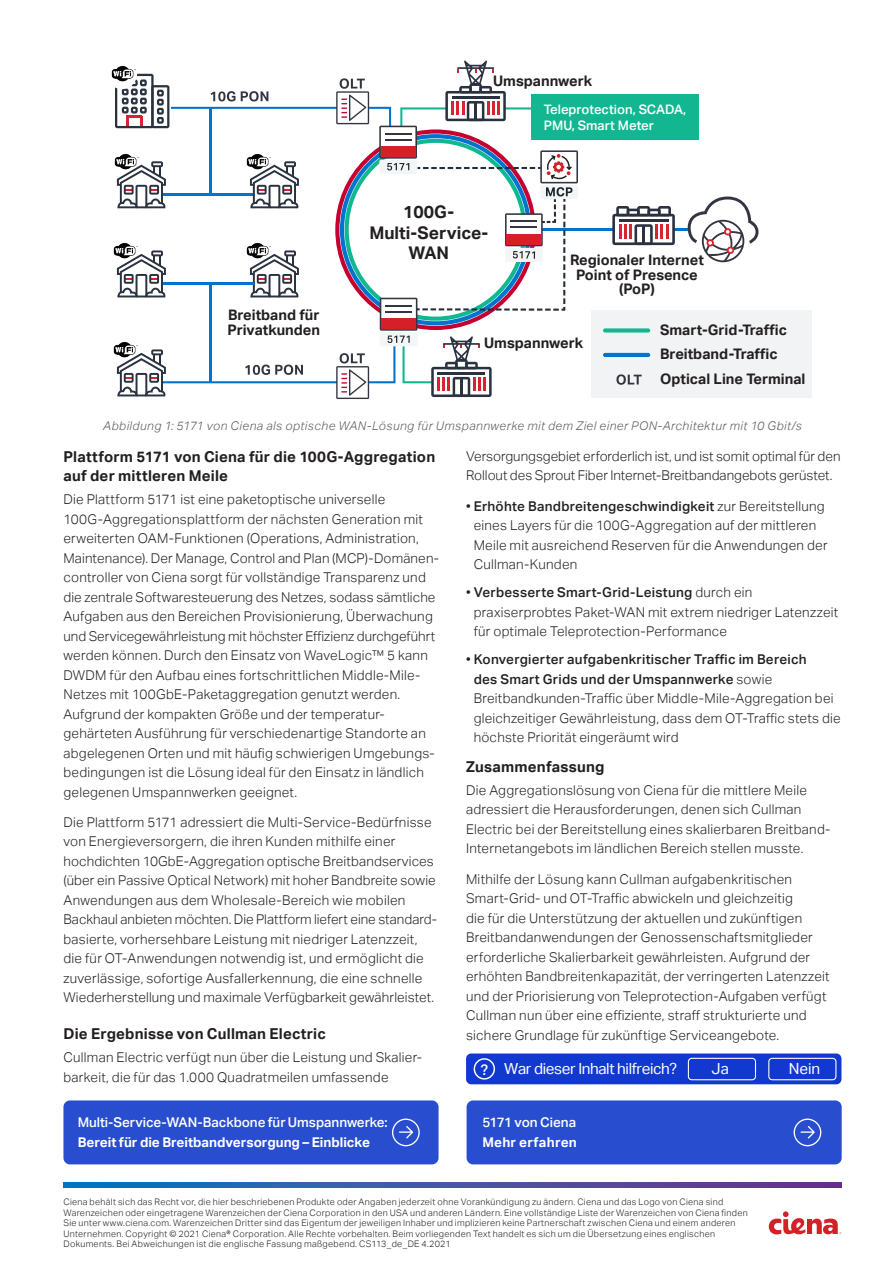
<style>
.page{position:relative;width:893px;height:1263px;background:#fff}
.page>*{position:absolute;margin:0;border:0;box-sizing:border-box;transform-origin:0 0}
.t1{font:700 17.4px/20.4px "Aktiv Grotesk";color:#231f20;text-align:center}
.t2{font:15.3px "Aktiv Grotesk";letter-spacing:-.025em;color:#fff}
.Headline_for_body_co{font:700 15px/19.5px "Aktiv Grotesk";letter-spacing:.015em;color:#231f20}
.t3{font:700 14.55px/14.5px "Aktiv Grotesk";color:#231f20}
.Body_Copy{font:300 13.5px/19.5px "Aktiv Grotesk";letter-spacing:.02em;color:#231f20}
.Body_Copy-2{font:300 13.5px/19.5px "Aktiv Grotesk";color:#231f20}
.Body_Copy-3{font:500 13.5px/19.5px "Aktiv Grotesk";letter-spacing:-.005em;color:#fff}
.t4{font:500 13.05px/15.8px "Aktiv Grotesk";color:#fff}
.Figure_Caption{font:italic 300 12px "Aktiv Grotesk";letter-spacing:.04em;color:#57585a}
.t5{font:300 9px/10.5px "Aktiv Grotesk";letter-spacing:.035em;color:#231f20}
.s1{font-weight:700}
.s2{font-weight:500}
.s3{font-weight:500;font-size:14.55px}
</style>
<div class="page">
<svg style="left:769px;top:1211px;width:72px;height:23px"></svg>
<svg style="left:63px;top:1182px;width:779px;height:5px;background:#3f55a5"></svg>
<div style="left:466px;top:1053px;width:375px;height:31px;background:#1239cf;border-radius:5px"></div>
<div style="left:474px;top:1058px;width:21px;height:21px;border:1px solid #fff;border-radius:50%"></div>
<div style="left:688px;top:1058px;width:68px;height:22px;border:1px solid #fff;border-radius:3px"></div>
<div style="left:768px;top:1058px;width:68px;height:22px;border:1px solid #fff;border-radius:3px"></div>
<div style="left:467px;top:1100px;width:375px;height:64px;background:#284ecf;border-radius:7px"></div>
<svg style="left:794px;top:1118px;width:27px;height:28px"></svg>
<div style="left:63px;top:1100px;width:376px;height:64px;background:#284ecf;border-radius:7px"></div>
<svg style="left:392px;top:1118px;width:28px;height:28px"></svg>
<hr style="left:510px;top:229px;width:235px;height:2px;background:#0073ce">
<svg style="left:688px;top:197px;width:70px;height:65px"></svg>
<img style="left:113px;top:346px;width:2px;height:8px">
<img style="left:113px;top:247px;width:2px;height:8px">
<div style="left:532px;top:94px;width:167px;height:45px;background:#12b792"></div>
<img style="left:111px;top:69px;width:4px;height:10px">
<svg style="left:612px;top:206px;width:63px;height:39px"></svg>
<div style="left:591px;top:310px;width:221px;height:88px;background:#f2f3f4"></div>
<svg style="left:603px;top:328px;width:47px;height:4px"></svg>
<hr style="left:603px;top:353px;width:47px;height:4px;background:#0073ce;border-radius:2px">
<svg style="left:616px;top:374px;width:26px;height:11px"></svg>
<svg style="left:115px;top:61px;width:463px;height:338px"></svg>
<p class="t3" style="left:493px;top:74px;width:101px">Umspannwerk</p>
<p class="t3" style="left:227px;top:308px;width:94px">Breitband für<br>Privatkunden</p>
<p class="t1" style="left:369px;top:202px;width:120px">100G-<br>Multi-Service-<br>WAN</p>
<p class="t4" style="left:544px;top:101px;width:144px">Teleprotection, SCADA,<br>PMU, Smart Meter</p>
<p class="t3" style="left:570px;top:253px;width:135px;text-align:center">Regionaler Internet<br>Point of Presence (PoP)</p>
<p class="t3" style="left:484px;top:336px;width:101px">Umspannwerk</p>
<p class="t3" style="left:660px;top:317px;width:147px;line-height:24.8px">Smart-Grid-Traffic<br>Breitband-Traffic<br>Optical Line Terminal</p>
<p class="Figure_Caption" style="left:103px;top:419px;width:700px">Abbildung 1: 5171 von Ciena als optische WAN-Lösung für Umspannwerke mit dem Ziel einer PON-Architektur mit 10 Gbit/s</p>
<p class="Headline_for_body_co" style="left:63px;top:447px;width:373px">Plattform 5171 von Ciena für die 100G-Aggregation auf der mittleren Meile</p>
<p class="Body_Copy" style="left:63px;top:490px;width:376px">Die Plattform 5171 ist eine paketoptische universelle 100G-Aggregationsplattform der nächsten Generation mit erweiterten OAM-Funktionen (Operations, Administration, Maintenance). Der Manage, Control and Plan (MCP)-Domänen&shy;controller von Ciena sorgt für vollständige Transparenz und die zentrale Softwaresteuerung des Netzes, sodass sämtliche Aufgaben aus den Bereichen Provisionierung, Überwachung und Servicegewährleistung mit höchster Effizienz durchgeführt werden können. Durch den Einsatz von WaveLogic™ 5 kann DWDM für den Aufbau eines fortschrittlichen Middle-Mile-Netzes mit 100GbE-Paketaggregation genutzt werden.<br>Aufgrund der kompakten Größe und der temperatur&shy;gehärteten Ausführung für verschiedenartige Standorte an abgelegenen Orten und mit häufig schwierigen Umgebungs&shy;bedingungen ist die Lösung ideal für den Einsatz in ländlich gelegenen Umspannwerken geeignet.</p>
<p class="Body_Copy" style="left:63px;top:812px;width:374px">Die Plattform 5171 adressiert die Multi-Service-Bedürfnisse von Energieversorgern, die ihren Kunden mithilfe einer hochdichten 10GbE-Aggregation optische Breitbandservices (über ein Passive Optical Network) mit hoher Bandbreite sowie Anwendungen aus dem Wholesale-Bereich wie mobilen Backhaul anbieten möchten. Die Plattform liefert eine standard&shy;basierte, vorhersehbare Leistung mit niedriger Latenzzeit, die für OT-Anwendungen notwendig ist, und ermöglicht die zuverlässige, sofortige Ausfallerkennung, die eine schnelle Wiederherstellung und maximale Verfügbarkeit gewährleistet.</p>
<p class="Headline_for_body_co" style="left:63px;top:1024px;width:264px">Die Ergebnisse von Cullman Electric</p>
<p class="Body_Copy" style="left:63px;top:1048px;width:359px">Cullman Electric verfügt nun über die Leistung und Skalier&shy;barkeit, die für das 1.000 Quadratmeilen umfassende</p>
<p class="Body_Copy-3" style="left:78px;top:1113px;width:312px">Multi-Service-WAN-Backbone für Umspannwerke:<br><span class="s1">Bereit für die Breitbandversorgung – Einblicke</span></p>
<p class="Body_Copy-2" style="left:466px;top:446px;width:376px">Versorgungsgebiet erforderlich ist, und ist somit optimal für den<br>Rollout des Sprout Fiber Internet-Breitbandangebots gerüstet.</p>
<p class="Body_Copy" style="left:474px;top:496px;width:355px;text-indent:-8px">• <span class="s2">Erhöhte Bandbreitengeschwindigkeit</span> zur Bereitstellung eines Layers für die 100G-Aggregation auf der mittleren Meile mit ausreichend Reserven für die Anwendungen der Cullman-Kunden</p>
<p class="Body_Copy" style="left:474px;top:583px;width:366px;text-indent:-8px">• <span class="s2">Verbesserte Smart-Grid-Leistung</span> durch ein praxiserprobtes Paket-WAN mit extrem niedriger Latenzzeit für optimale Teleprotection-Performance</p>
<p class="Body_Copy" style="left:474px;top:650px;width:369px;text-indent:-8px">• <span class="s2">Konvergierter aufgabenkritischer Traffic im Bereich<br>des Smart Grids und der Umspannwerke</span> sowie Breitbandkunden-Traffic über Middle-Mile-Aggregation bei gleichzeitiger Gewährleistung, dass dem OT-Traffic stets die höchste Priorität eingeräumt wird</p>
<p class="Headline_for_body_co" style="left:466px;top:757px;width:140px">Zusammenfassung</p>
<p class="Body_Copy" style="left:466px;top:780px;width:366px">Die Aggregationslösung von Ciena für die mittlere Meile adressiert die Herausforderungen, denen sich Cullman Electric bei der Bereitstellung eines skalierbaren Breitband-Internetangebots im ländlichen Bereich stellen musste.</p>
<p class="Body_Copy" style="left:466px;top:869px;width:365px">Mithilfe der Lösung kann Cullman aufgabenkritischen Smart-Grid- und OT-Traffic abwickeln und gleichzeitig<br>die für die Unterstützung der aktuellen und zukünftigen Breitbandanwendungen der Genossenschaftsmitglieder erforderliche Skalierbarkeit gewährleisten. Aufgrund der erhöhten Bandbreitenkapazität, der verringerten Latenzzeit und der Priorisierung von Teleprotection-Aufgaben verfügt Cullman nun über eine effiziente, straff strukturierte und sichere Grundlage für zukünftige Serviceangebote.</p>
<p class="t2" style="left:481px;top:1060px;width:198px"><span class="s3">?</span> War dieser Inhalt hilfreich?</p>
<p class="t2" style="left:711px;top:1060px;width:19px">Ja</p>
<p class="t2" style="left:789px;top:1060px;width:33px">Nein</p>
<p class="Body_Copy-3" style="left:482px;top:1113px;width:96px">5171 von Ciena<br><span class="s1">Mehr erfahren</span></p>
<p class="t5" style="left:63px;top:1197px;width:686px">Ciena behält sich das Recht vor, die hier beschriebenen Produkte oder Angaben jederzeit ohne Vorankündigung zu ändern. Ciena und das Logo von Ciena sind Warenzeichen oder eingetragene Warenzeichen der Ciena Corporation in den USA und anderen Ländern. Eine vollständige Liste der Warenzeichen von Ciena finden Sie unter www.ciena.com. Warenzeichen Dritter sind das Eigentum der jeweiligen Inhaber und implizieren keine Partnerschaft zwischen Ciena und einem anderen Unternehmen. Copyright © 2021 Ciena® Corporation. Alle Rechte vorbehalten. Beim vorliegenden Text handelt es sich um die Übersetzung eines englischen Dokuments. Bei Abweichungen ist die englische Fassung maßgebend. CS113_de_DE 4.2021</p>
</div>
